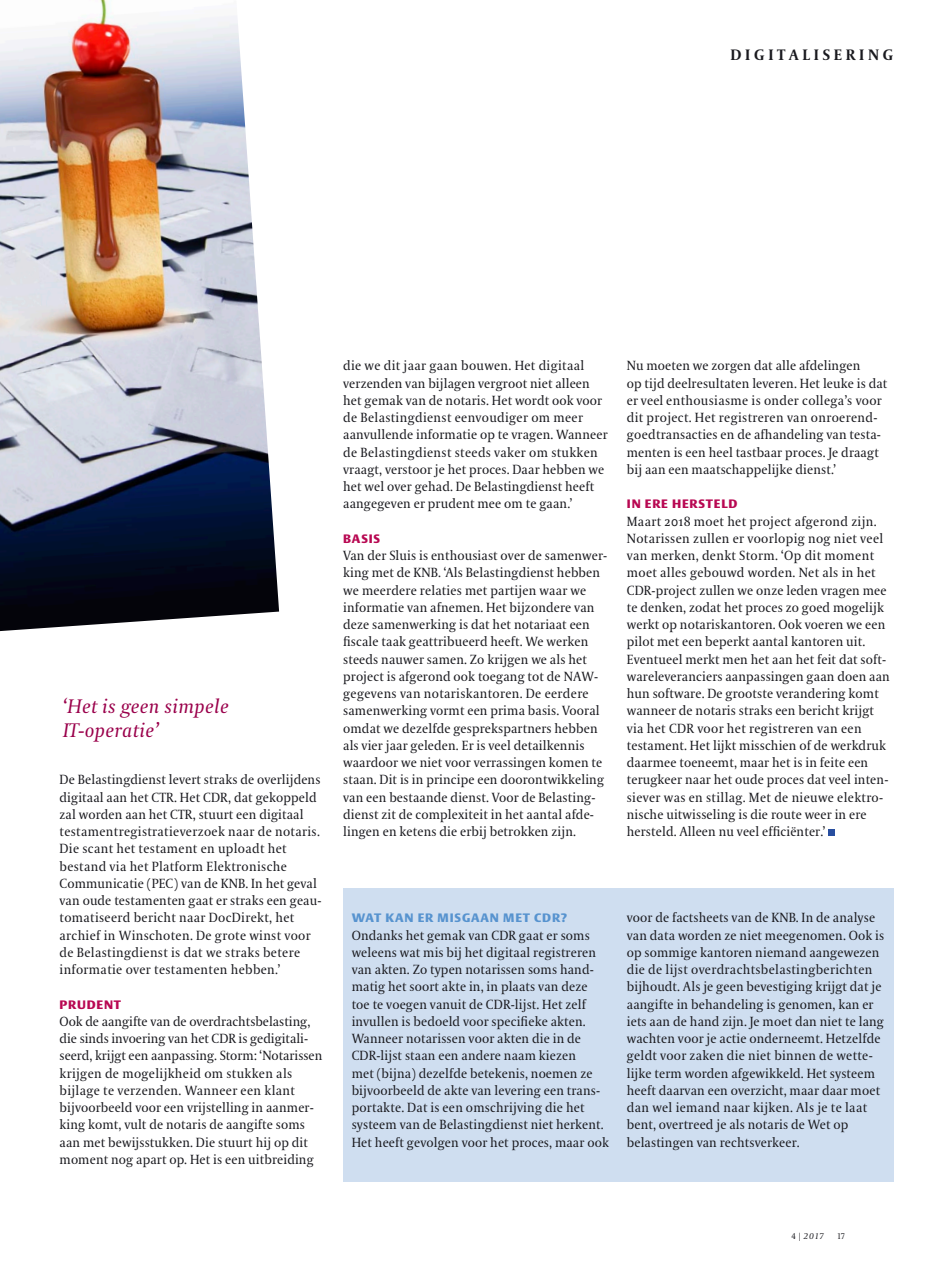
<style>
.page{position:relative;width:936px;height:1263px;background:#fff}
.page>*{position:absolute;margin:0;border:0;box-sizing:border-box;transform-origin:0 0}
.t1{font:italic 19.5px/24px "VPRO Coranto";letter-spacing:.02em;color:#9a004b}
.t2{font:700 15px "VPRO Coranto";letter-spacing:.25em;color:#1a1a1f}
.t3{font:13.2px/17.2px "VPRO Coranto";letter-spacing:.01em;color:#1a1a1f}
.t4{font:700 12px "VPRO Vesta";letter-spacing:.07em;color:#b80852}
.t5{font:700 12px "VPRO Vesta";letter-spacing:.07em;color:#5793cf}
.t6{font:italic 8.25px "VPRO Coranto";color:#1a1a1f}
.t7{font:8.25px "VPRO Coranto Cn";color:#1a1a1f}
.s1{font-family:"VPRO Coranto Cn";font-style:normal}
</style>
<div class="page">
<div style="left:343px;top:888px;width:550px;height:293px;background:#cfdef0"></div>
<img style="left:0;top:0;width:279px;height:631px">
<svg style="left:828px;top:830px;width:6px;height:6px"></svg>
<p class="t2" style="left:730px;top:45px;width:96px">DIGIT ALISERIN</p>
<p class="t2" style="left:882px;top:45px;width:12px">G</p>
<h1 class="t1" style="left:63px;top:694px;width:167px">‘Het is geen simpele<br>IT-operatie’</h1>
<p class="t3" style="left:60px;top:771px;width:263px">De Belastingdienst levert straks de overlijdens digitaal aan het CTR. Het CDR, dat gekoppeld zal worden aan het CTR, stuurt een digitaal testamentregistratieverzoek naar de notaris.<br>Die scant het testament en uploadt het bestand via het Platform Elektronische Communicatie (PEC) van de KNB. In het geval van oude testamenten gaat er straks een geau&shy;tomatiseerd bericht naar DocDirekt, het archief in Winschoten. De grote winst voor de Belastingdienst is dat we straks betere informatie over testamenten hebben.’</p>
<p class="t4" style="left:60px;top:999px;width:63px">PRUDENT</p>
<p class="t3" style="left:60px;top:1013px;width:264px">Ook de aangifte van de overdrachtsbelasting, die sinds invoering van het CDR is gedigitali&shy;seerd, krijgt een aanpassing. Storm: ‘Notarissen krijgen de mogelijkheid om stukken als bijlage te verzenden. Wanneer een klant bijvoorbeeld voor een vrijstelling in aanmer&shy;king komt, vult de notaris de aangifte soms aan met bewijsstukken. Die stuurt hij op dit moment nog apart op. Het is een uitbreiding</p>
<p class="t3" style="left:343px;top:357px;width:266px">die we dit jaar gaan bouwen. Het digitaal verzenden van bijlagen vergroot niet alleen het gemak van de notaris. Het wordt ook voor de Belastingdienst eenvoudiger om meer aanvullende informatie op te vragen. Wanneer de Belastingdienst steeds vaker om stukken vraagt, verstoor je het proces. Daar hebben we het wel over gehad. De Belastingdienst heeft aangegeven er prudent mee om te gaan.’</p>
<p class="t4" style="left:343px;top:533px;width:38px">BASIS</p>
<p class="t3" style="left:343px;top:547px;width:265px">Van der Sluis is enthousiast over de samenwer&shy;king met de KNB. ‘Als Belastingdienst hebben we meerdere relaties met partijen waar we informatie van afnemen. Het bijzondere van deze samenwerking is dat het notariaat een fiscale taak geattribueerd heeft. We werken steeds nauwer samen. Zo krijgen we als het project is afgerond ook toegang tot de NAW&shy;gegevens van notariskantoren. De eerdere samenwerking vormt een prima basis. Vooral omdat we dezelfde gesprekspartners hebben als vier jaar geleden. Er is veel detailkennis waardoor we niet voor verrassingen komen te staan. Dit is in principe een doorontwikkeling van een bestaande dienst. Voor de Belasting&shy;dienst zit de complexiteit in het aantal afde&shy;lingen en ketens die erbij betrokken zijn.</p>
<p class="t3" style="left:626px;top:357px;width:262px">Nu moeten we zorgen dat alle afdelingen<br>op tijd deelresultaten leveren. Het leuke is dat er veel enthousiasme is onder collega’s voor dit project. Het registreren van onroerend&shy;goedtransacties en de afhandeling van testa&shy;menten is een heel tastbaar proces. Je draagt bij aan een maatschappelijke dienst.’</p>
<p class="t4" style="left:626px;top:499px;width:112px">IN ERE HERSTELD</p>
<p class="t3" style="left:626px;top:512px;width:264px">Maart 2018 moet het project afgerond zijn.<br>Notarissen zullen er voorlopig nog niet veel van merken, denkt Storm. ‘Op dit moment moet alles gebouwd worden. Net als in het CDR-project zullen we onze leden vragen mee te denken, zodat het proces zo goed mogelijk werkt op notariskantoren. Ook voeren we een pilot met een beperkt aantal kantoren uit.<br>Eventueel merkt men het aan het feit dat soft&shy;wareleveranciers aanpassingen gaan doen aan hun software. De grootste verandering komt wanneer de notaris straks een bericht krijgt via het CDR voor het registreren van een testament. Het lijkt misschien of de werkdruk daarmee toeneemt, maar het is in feite een terugkeer naar het oude proces dat veel inten&shy;siever was en stillag. Met de nieuwe elektro&shy;nische uitwisseling is die route weer in ere hersteld. Alleen nu veel efficiënter.’</p>
<p class="t5" style="left:351px;top:913px;width:217px">WAT KAN ER MISGAAN MET CDR?</p>
<p class="t3" style="left:351px;top:926px;width:259px">Ondanks het gemak van CDR gaat er soms weleens wat mis bij het digitaal registreren van akten. Zo typen notarissen soms hand&shy;matig het soort akte in, in plaats van deze toe te voegen vanuit de CDR-lijst. Het zelf invullen is bedoeld voor specifieke akten.<br>Wanneer notarissen voor akten die in de CDR-lijst staan een andere naam kiezen<br>met (bijna) dezelfde betekenis, noemen ze bijvoorbeeld de akte van levering een trans&shy;portakte. Dat is een omschrijving die het systeem van de Belastingdienst niet herkent.<br>Het heeft gevolgen voor het proces, maar ook</p>
<p class="t3" style="left:626px;top:909px;width:259px">voor de factsheets van de KNB. In de analyse van data worden ze niet meegenomen. Ook is op sommige kantoren niemand aangewezen die de lijst overdrachtsbelastingberichten bijhoudt. Als je geen bevestiging krijgt dat je aangifte in behandeling is genomen, kan er iets aan de hand zijn. Je moet dan niet te lang wachten voor je actie onderneemt. Hetzelfde geldt voor zaken die niet binnen de wette&shy;lijke term worden afgewikkeld. Het systeem heeft daarvan een overzicht, maar daar moet dan wel iemand naar kijken. Als je te laat bent, overtreed je als notaris de Wet op belastingen van rechtsverkeer.</p>
<p class="t6" style="left:791px;top:1231px;width:34px"><span class="s1">4 |</span> 2017</p>
<p class="t7" style="left:837px;top:1231px;width:9px">17</p>
</div>
